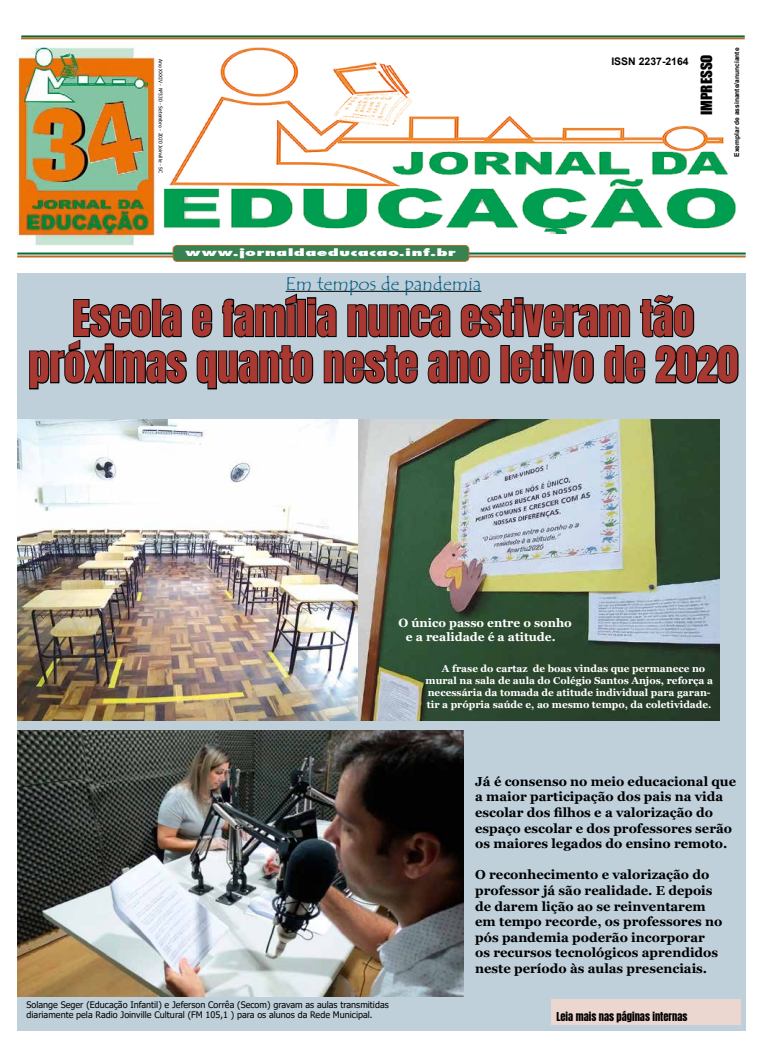
<style>
.page{position:relative;width:766px;height:1063px;background:#fff}
.page>*{position:absolute;margin:0;border:0;box-sizing:border-box;transform-origin:0 0}
.Título{font:42px/46.2px "Anton";color:#a73932;text-align:center}
.Chapéu{font:19px "Tempus Sans ITC";color:#005b80}
.t1{font:14.3px "Impact";color:#000;scale:1.05 1}
.Cabeçalho{font:700 13px/15.6px "Georgia";color:#000}
.Corpo_de_Texto{font:700 12px/14.4px "Georgia";color:#fff}
.Corpo_de_Texto-2{font:10.5px "Anton";color:#000}
.Corpo_de_Texto-3{font:700 10.5px "Arial";color:#000}
.Corpo_de_Texto-4{font:700 10px/12px "Georgia";color:#fff}
.t2{font:9.7px "Fujiyama Extra Bold";letter-spacing:.01em;color:#fff;scale:2.03 1}
.Legenda{font:9px/9.9px "Tahoma";color:#000}
.t3{font:700 6.7px "Arial";color:#000}
.Legenda-2{font:5px "Tahoma";color:#000}
</style>
<div class="page">
<div style="left:17px;top:273px;width:728px;height:757px;background:#bfd0db"></div>
<img style="left:357px;top:420px;width:362px;height:301px">
<img style="left:163px;top:47px;width:573px;height:187px">
<hr style="left:17px;top:253px;width:728px;height:2px;background:#006d35">
<hr style="left:17px;top:255px;width:728px;height:2px;background:#b96c2c">
<hr style="left:21px;top:35px;width:723px;height:2px;background:#006d35">
<hr style="left:21px;top:37px;width:723px;height:2px;background:#b96c2c">
<div style="left:173px;top:245px;width:295px;height:16px;background:#388252;border-radius:4px"></div>
<div style="left:172px;top:245px;width:297px;height:17px;border:1px solid #b96d2c;border-radius:4px"></div>
<img style="left:16px;top:46px;width:138px;height:200px">
<hr style="left:285px;top:291px;width:196px;height:1px;background:#000">
<svg style="left:29px;top:293px;width:710px;height:97px"></svg>
<img style="left:17px;top:730px;width:446px;height:267px">
<div style="left:551px;top:999px;width:189px;height:25px;background:#ebd7cf"></div>
<img style="left:17px;top:420px;width:340px;height:301px">
<p class="Legenda-2" style="left:164px;top:59px;width:116px;rotate:90deg">Ano XXXIV - Nº330 - Setembro - 2020 Joinville - SC</p>
<p class="t2" style="left:185px;top:246px;width:135px">www.jornaldaeducacao.inf.br</p>
<p class="Corpo_de_Texto-3" style="left:611px;top:54px;width:79px">ISSN 2237-2164</p>
<p class="t1" style="left:695px;top:115px;width:59px;rotate:-90deg">IMPRESSO</p>
<p class="t3" style="left:731px;top:157px;width:111px;rotate:-90deg">Exemplar de assinante/anunciante</p>
<p class="Chapéu" style="left:285px;top:272px;width:197px">Em tempos de pandemia</p>
<p class="Título" style="left:29px;top:299px;width:711px">Escola e família nunca estiveram tão próximas quanto neste ano letivo de 2020</p>
<p class="Corpo_de_Texto" style="left:406px;top:616px;width:167px;text-indent:-7px">O único passo entre o sonho e a realidade é a atitude.</p>
<p class="Corpo_de_Texto-4" style="left:425px;top:662px;width:289px;text-indent:16px">A frase do cartaz de boas vindas que permanece no mural na sala de aula do Colégio Santos Anjos, reforça a necessária da tomada de atitude individual para garan&shy;tir a própria saúde e, ao mesmo tempo, da coletividade.</p>
<p class="Cabeçalho" style="left:475px;top:774px;width:262px">Já é consenso no meio educacional que a maior participação dos pais na vida escolar dos filhos e a valorização do espaço escolar e dos professores serão os maiores legados do ensino remoto.</p>
<p class="Cabeçalho" style="left:475px;top:867px;width:249px">O reconhecimento e valorização do professor já são realidade. E depois de darem lição ao se reinventarem em tempo recorde, os professores no pós pandemia poderão incorporar os recursos tecnológicos aprendidos neste período às aulas presenciais.</p>
<p class="Legenda" style="left:27px;top:1000px;width:363px">Solange Seger (Educação Infantil) e Jeferson Corrêa (Secom) gravam as aulas transmitidas diariamente pela Radio Joinville Cultural (FM 105,1 ) para os alunos da Rede Municipal.</p>
<p class="Corpo_de_Texto-2" style="left:556px;top:1011px;width:133px">Leia mais nas páginas internas</p>
</div>
